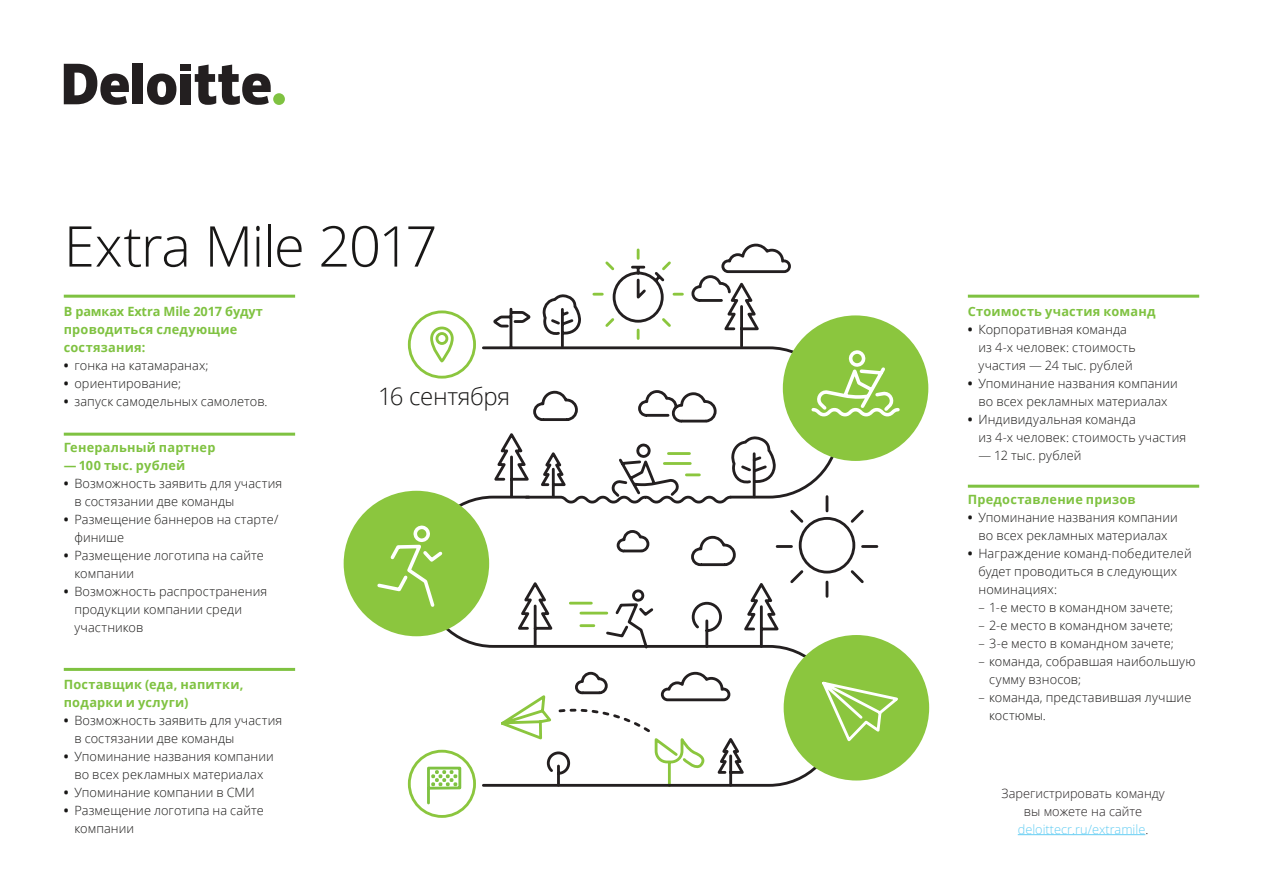
<style>
.page{position:relative;width:1263px;height:893px;background:#fff}
.page>*{position:absolute;margin:0;border:0;box-sizing:border-box;transform-origin:0 0}
.t1{font:300 56.25px "Open Sans";letter-spacing:-.025em;color:#181716}
.t2{font:300 24px "Open Sans";letter-spacing:-.015em;color:#181716}
.t3{font:300 12.75px/18px "Open Sans";letter-spacing:.005em;color:#181716}
.t4{font:700 12.75px/18px "Open Sans";letter-spacing:.015em;color:#7fc241}
.t5{font:300 12.75px/18px "Open Sans";color:#231f20;text-align:center}
.s1{font-weight:700}
.s2{color:#63cdf3}
</style>
<div class="page">
<div style="left:273px;top:93px;width:12px;height:12px;background:#7fc241;border-radius:50%"></div>
<div style="left:133px;top:64px;width:10px;height:40px;background:#231f20"></div>
<svg style="left:147px;top:74px;width:29px;height:31px"></svg>
<div style="left:180px;top:74px;width:11px;height:30px;background:#231f20"></div>
<div style="left:180px;top:64px;width:11px;height:6px;background:#231f20"></div>
<svg style="left:195px;top:65px;width:76px;height:40px"></svg>
<svg style="left:64px;top:64px;width:65px;height:41px"></svg>
<hr style="left:1018px;top:834px;width:127px;height:1px;background:#63cdf3">
<svg style="left:421px;top:314px;width:420px;height:473px"></svg>
<div style="left:408px;top:310px;width:68px;height:69px;border:3px solid #8bc63e;border-radius:50%"></div>
<div style="left:783px;top:315px;width:145px;height:146px;background:#8bc63e;border-radius:50%"></div>
<div style="left:344px;top:491px;width:145px;height:145px;background:#8bc63e;border-radius:50%"></div>
<div style="left:784px;top:635px;width:145px;height:145px;background:#8bc63e;border-radius:50%"></div>
<div style="left:408px;top:750px;width:68px;height:68px;border:3px solid #8bc63e;border-radius:50%"></div>
<svg style="left:491px;top:307px;width:291px;height:480px"></svg>
<svg style="left:377px;top:525px;width:66px;height:82px"></svg>
<svg style="left:532px;top:243px;width:348px;height:460px"></svg>
<svg style="left:429px;top:325px;width:26px;height:39px"></svg>
<svg style="left:545px;top:264px;width:178px;height:523px"></svg>
<hr style="left:570px;top:602px;width:21px;height:3px;background:#8bc63e">
<hr style="left:581px;top:612px;width:26px;height:2px;background:#8bc63e">
<svg style="left:581px;top:624px;width:13px;height:3px"></svg>
<svg style="left:591px;top:247px;width:94px;height:94px"></svg>
<svg style="left:819px;top:679px;width:79px;height:63px"></svg>
<svg style="left:496px;top:693px;width:212px;height:94px"></svg>
<svg style="left:810px;top:350px;width:90px;height:68px"></svg>
<svg style="left:523px;top:443px;width:210px;height:62px"></svg>
<svg style="left:426px;top:765px;width:37px;height:40px"></svg>
<hr style="left:64px;top:295px;width:231px;height:3px;background:#7fc241">
<hr style="left:968px;top:295px;width:231px;height:3px;background:#7fc241">
<hr style="left:968px;top:485px;width:231px;height:3px;background:#7fc241">
<hr style="left:64px;top:433px;width:231px;height:3px;background:#7fc241">
<hr style="left:64px;top:668px;width:231px;height:3px;background:#7fc241">
<h1 class="t1" style="left:64px;top:208px;width:375px">Extra Mile 2017</h1>
<p class="t4" style="left:64px;top:302px;width:200px">В рамках Extra Mile 2017 будут проводиться следующие состязания:</p>
<p class="t3" style="left:64px;top:356px;width:146px"><span class="s1">•</span> гонка на катамаранах;</p>
<p class="t3" style="left:64px;top:374px;width:119px"><span class="s1">•</span> ориентирование;</p>
<p class="t3" style="left:64px;top:392px;width:205px"><span class="s1">•</span> запуск самодельных самолетов.</p>
<p class="t4" style="left:64px;top:438px;width:153px">Генеральный партнер</p>
<p class="t4" style="left:64px;top:456px;width:123px">— 100 тыс. рублей</p>
<p class="t3" style="left:74px;top:474px;width:209px;text-indent:-11px"><span class="s1">•</span> Возможность заявить для участия в состязании две команды</p>
<p class="t3" style="left:74px;top:510px;width:206px;text-indent:-11px"><span class="s1">•</span> Размещение баннеров на старте/ финише</p>
<p class="t3" style="left:74px;top:546px;width:191px;text-indent:-11px"><span class="s1">•</span> Размещение логотипа на сайте компании</p>
<p class="t3" style="left:74px;top:582px;width:194px;text-indent:-11px"><span class="s1">•</span> Возможность распространения продукции компании среди участников</p>
<p class="t4" style="left:64px;top:675px;width:181px">Поставщик (еда, напитки, подарки и услуги)</p>
<p class="t3" style="left:74px;top:711px;width:209px;text-indent:-11px"><span class="s1">•</span> Возможность заявить для участия в состязании две команды</p>
<p class="t3" style="left:64px;top:747px;width:211px;text-align:center"><span class="s1">•</span> Упоминание названия компании во всех рекламных материалах</p>
<p class="t3" style="left:64px;top:783px;width:192px"><span class="s1">•</span> Упоминание компании в СМИ</p>
<p class="t3" style="left:74px;top:801px;width:191px;text-indent:-11px"><span class="s1">•</span> Размещение логотипа на сайте компании</p>
<h2 class="t2" style="left:378px;top:380px;width:134px">16 сентября</h2>
<p class="t4" style="left:968px;top:302px;width:189px">Стоимость участия команд</p>
<p class="t3" style="left:978px;top:320px;width:159px;text-indent:-11px"><span class="s1">•</span> Корпоративная команда из 4-х человек: стоимость участия — 24 тыс. рублей</p>
<p class="t3" style="left:968px;top:374px;width:211px;text-align:center"><span class="s1">•</span> Упоминание названия компании во всех рекламных материалах</p>
<p class="t3" style="left:978px;top:410px;width:209px;text-indent:-11px"><span class="s1">•</span> Индивидуальная команда<br>из 4-х человек: стоимость участия</p>
<p class="t3" style="left:978px;top:446px;width:105px">— 12 тыс. рублей</p>
<p class="t4" style="left:968px;top:490px;width:169px">Предоставление призов</p>
<p class="t3" style="left:968px;top:508px;width:211px;text-align:center"><span class="s1">•</span> Упоминание названия компании во всех рекламных материалах</p>
<p class="t3" style="left:978px;top:544px;width:215px;text-indent:-11px"><span class="s1">•</span> Награждение команд-победителей будет проводиться в следующих номинациях:</p>
<p class="t3" style="left:978px;top:598px;width:196px">– 1-е место в командном зачете;</p>
<p class="t3" style="left:978px;top:616px;width:196px">– 2-е место в командном зачете;</p>
<p class="t3" style="left:978px;top:634px;width:197px">– 3-е место в командном зачете;</p>
<p class="t3" style="left:989px;top:652px;width:208px;text-indent:-11px">– команда, собравшая наибольшую сумму взносов;</p>
<p class="t3" style="left:989px;top:688px;width:204px;text-indent:-11px">– команда, представившая лучшие костюмы.</p>
<p class="t5" style="left:1001px;top:784px;width:165px">Зарегистрировать команду вы можете на сайте <span class="s2">deloittecr.ru/extramile</span>.</p>
</div>
